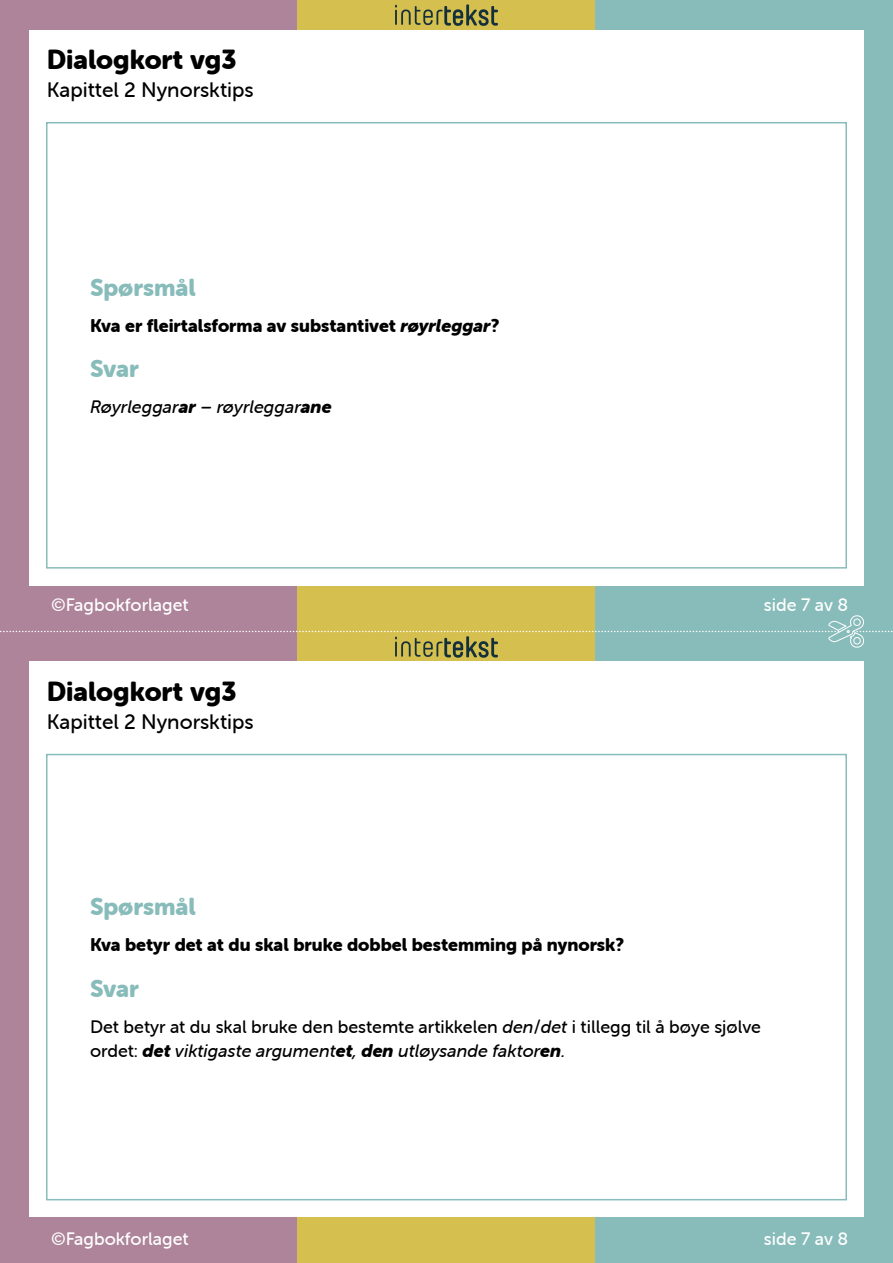
<style>
.page{position:relative;width:893px;height:1263px;background:#fff}
.page>*{position:absolute;margin:0;border:0;box-sizing:border-box;transform-origin:0 0}
.t1{font:27px "Museo Sans Rounded 900";color:#000}
.Card_Heading{font:24px "Museo Sans Rounded 900";color:#88bcba}
.t2{font:21px "Museo Sans Rounded 500";color:#000}
.Svar{font:18px/24px "Museo Sans Rounded 500";color:#000}
.Sporsmal{font:18px "Museo Sans Rounded 900";color:#000}
.Sporsmal-2{font:18px "Museo Sans Rounded 500";color:#fff}
.Svar-2{font:italic 18px "Museo Sans Rounded 500";color:#000}
.s1{font-style:italic}
.s2{font-family:"Museo Sans Rounded 900"}
.s3{font-family:"Museo Sans Rounded 900";font-style:italic}
</style>
<div class="page">
<div style="left:0;top:0;width:298px;height:632px;background:#ae849a"></div>
<div style="left:0;top:632px;width:298px;height:631px;background:#ae849a"></div>
<div style="left:298px;top:0;width:297px;height:632px;background:#d5bf4f"></div>
<div style="left:298px;top:632px;width:297px;height:631px;background:#d5bf4f"></div>
<div style="left:595px;top:0;width:298px;height:632px;background:#88bcba"></div>
<div style="left:595px;top:632px;width:298px;height:631px;background:#88bcba"></div>
<svg style="left:395px;top:4px;width:103px;height:22px"></svg>
<svg style="left:0;top:615px;width:893px;height:43px"></svg>
<div style="left:29px;top:30px;width:835px;height:555px;background:#fff"></div>
<div style="left:29px;top:662px;width:835px;height:555px;background:#fff"></div>
<div style="left:46px;top:122px;width:801px;height:447px;border:2px solid #88bcba"></div>
<div style="left:46px;top:754px;width:801px;height:446px;border:2px solid #88bcba"></div>
<h1 class="t1" style="left:47px;top:44px;width:191px">Dialogkort vg3</h1>
<p class="t2" style="left:47px;top:78px;width:209px">Kapittel 2 Nynorsktips</p>
<p class="Card_Heading" style="left:90px;top:274px;width:107px">Spørsmål</p>
<p class="Sporsmal" style="left:90px;top:315px;width:411px">Kva er fleirtalsforma av substantivet <span class="s1">røyrleggar</span>?</p>
<p class="Card_Heading" style="left:90px;top:355px;width:50px">Svar</p>
<p class="Svar-2" style="left:90px;top:397px;width:243px">Røyrleggar<span class="s2">ar</span> – røyrleggar<span class="s2">ane</span></p>
<p class="Sporsmal-2" style="left:51px;top:595px;width:139px">©Fagbokforlaget</p>
<p class="Sporsmal-2" style="left:764px;top:595px;width:86px">side 7 av 8</p>
<h1 class="t1" style="left:47px;top:676px;width:191px">Dialogkort vg3</h1>
<p class="t2" style="left:47px;top:710px;width:209px">Kapittel 2 Nynorsktips</p>
<p class="Card_Heading" style="left:90px;top:893px;width:107px">Spørsmål</p>
<p class="Sporsmal" style="left:90px;top:935px;width:536px">Kva betyr det at du skal bruke dobbel bestemming på nynorsk?</p>
<p class="Card_Heading" style="left:90px;top:975px;width:50px">Svar</p>
<p class="Svar" style="left:90px;top:1015px;width:672px">Det betyr at du skal bruke den bestemte artikkelen <span class="s1">den</span>/<span class="s1">det</span> i tillegg til å bøye sjølve ordet: <span class="s3">det</span> <span class="s1">viktigaste argument</span><span class="s3">et</span><span class="s1">,</span> <span class="s3">den</span> <span class="s1">utløysande faktor</span><span class="s3">en</span><span class="s1">.</span></p>
<p class="Sporsmal-2" style="left:51px;top:1228px;width:139px">©Fagbokforlaget</p>
<p class="Sporsmal-2" style="left:764px;top:1228px;width:86px">side 7 av 8</p>
</div>
